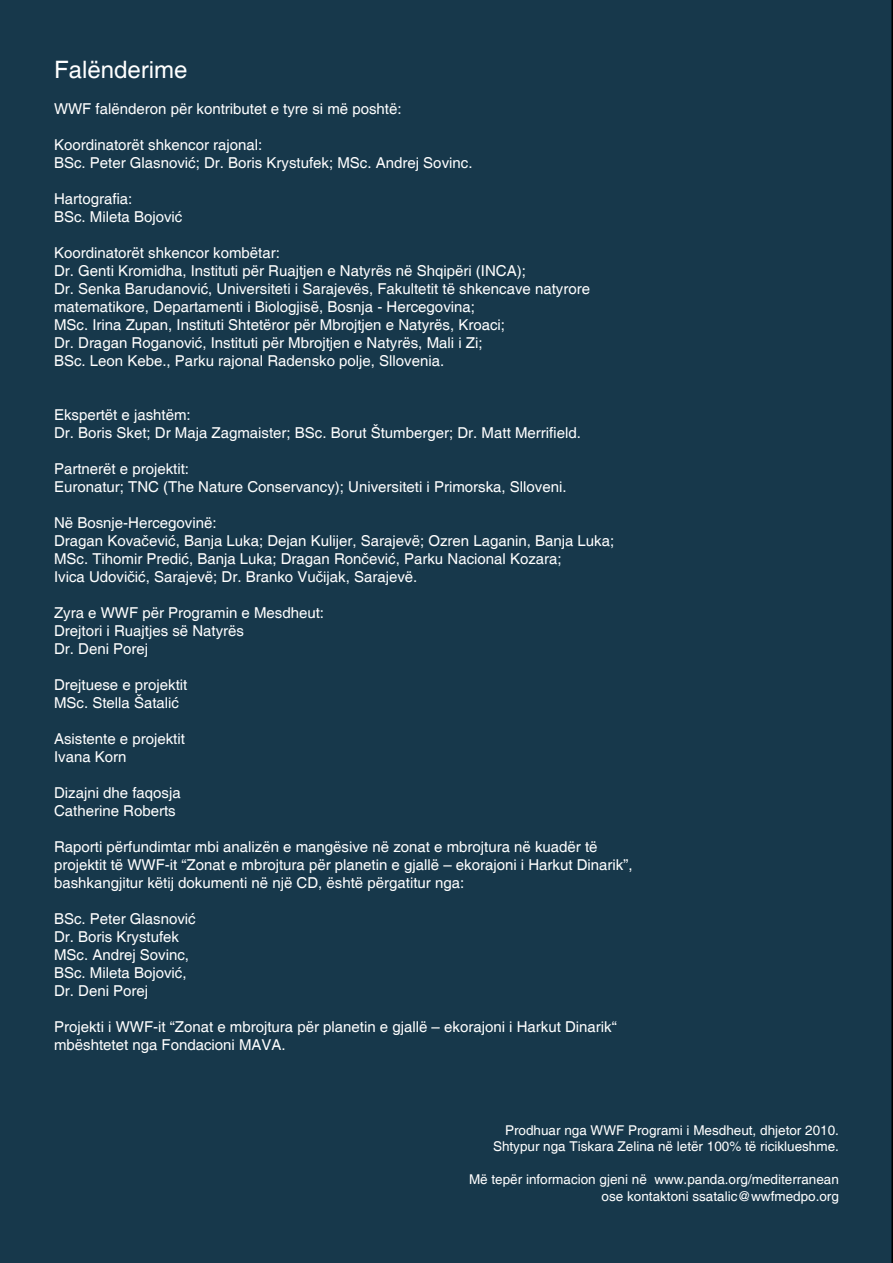
<style>
.page{position:relative;width:893px;height:1263px;background:#17384b}
.page>*{position:absolute;margin:0;border:0;box-sizing:border-box;transform-origin:0 0}
.t1{font:24px "Helvetica";color:#fff}
.t2{font:15px/18px "Helvetica";color:#fff}
.t3{font:13.5px/16.5px "Helvetica";color:#fff;text-align:right}
</style>
<div class="page">
<h1 class="t1" style="left:54px;top:55px;width:135px">Falënderime</h1>
<p class="t2" style="left:54px;top:100px;width:349px">WWF falënderon për kontributet e tyre si më poshtë:</p>
<p class="t2" style="left:54px;top:136px;width:420px">Koordinatorët shkencor rajonal:<br>BSc. Peter Glasnović; Dr. Boris Krystufek; MSc. Andrej Sovinc.</p>
<p class="t2" style="left:54px;top:190px;width:130px">Hartografia:<br>BSc. Mileta Bojović</p>
<p class="t2" style="left:54px;top:244px;width:538px">Koordinatorët shkencor kombëtar:<br>Dr. Genti Kromidha, Instituti për Ruajtjen e Natyrës në Shqipëri (INCA);<br>Dr. Senka Barudanović, Universiteti i Sarajevës, Fakultetit të shkencave natyrore matematikore, Departamenti i Biologjisë, Bosnja - Hercegovina;<br>MSc. Irina Zupan, Instituti Shtetëror për Mbrojtjen e Natyrës, Kroaci;<br>Dr. Dragan Roganović, Instituti për Mbrojtjen e Natyrës, Mali i Zi;<br>BSc. Leon Kebe., Parku rajonal Radensko polje, Sllovenia.</p>
<p class="t2" style="left:54px;top:406px;width:528px">Ekspertët e jashtëm:<br>Dr. Boris Sket; Dr Maja Zagmaister; BSc. Borut Štumberger; Dr. Matt Merrifield.</p>
<p class="t2" style="left:54px;top:460px;width:514px">Partnerët e projektit:<br>Euronatur; TNC (The Nature Conservancy); Universiteti i Primorska, Slloveni.</p>
<p class="t2" style="left:54px;top:514px;width:562px">Në Bosnje-Hercegovinë:<br>Dragan Kovačević, Banja Luka; Dejan Kulijer, Sarajevë; Ozren Laganin, Banja Luka; MSc. Tihomir Predić, Banja Luka; Dragan Rončević, Parku Nacional Kozara;<br>Ivica Udovičić, Sarajevë; Dr. Branko Vučijak, Sarajevë.</p>
<p class="t2" style="left:54px;top:604px;width:272px">Zyra e WWF për Programin e Mesdheut:<br>Drejtori i Ruajtjes së Natyrës<br>Dr. Deni Porej</p>
<p class="t2" style="left:54px;top:676px;width:135px">Drejtuese e projektit<br>MSc. Stella Šatalić</p>
<p class="t2" style="left:54px;top:730px;width:132px">Asistente e projektit<br>Ivana Korn</p>
<p class="t2" style="left:54px;top:784px;width:128px">Dizajni dhe faqosja<br>Catherine Roberts</p>
<p class="t2" style="left:54px;top:838px;width:580px">Raporti përfundimtar mbi analizën e mangësive në zonat e mbrojtura në kuadër të projektit të WWF-it “Zonat e mbrojtura për planetin e gjallë – ekorajoni i Harkut Dinarik”, bashkangjitur këtij dokumenti në një CD, është përgatitur nga:</p>
<p class="t2" style="left:54px;top:910px;width:143px">BSc. Peter Glasnović<br>Dr. Boris Krystufek<br>MSc. Andrej Sovinc,<br>BSc. Mileta Bojović,<br>Dr. Deni Porej</p>
<p class="t2" style="left:54px;top:1018px;width:564px">Projekti i WWF-it “Zonat e mbrojtura për planetin e gjallë – ekorajoni i Harkut Dinarik“ mbështetet nga Fondacioni MAVA.</p>
<p class="t3" style="left:493px;top:1122px;width:347px">Prodhuar nga WWF Programi i Mesdheut, dhjetor 2010.<br>Shtypur nga Tiskara Zelina në letër 100% të riciklueshme.</p>
<p class="t3" style="left:469px;top:1171px;width:371px">Më tepër informacion gjeni në www.panda.org/mediterranean ose kontaktoni ssatalic@wwfmedpo.org</p>
</div>
